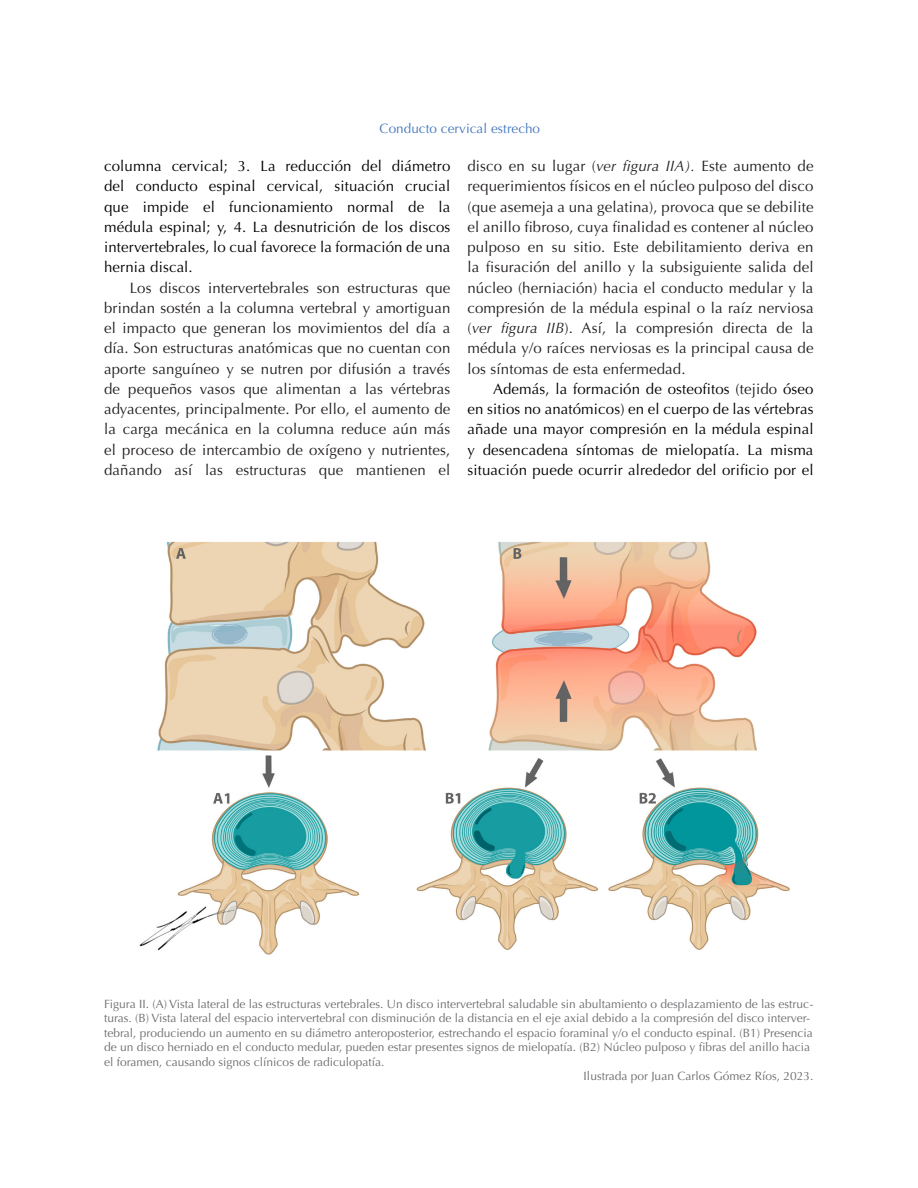
<style>
.page{position:relative;width:918px;height:1188px;background:#fff}
.page>*{position:absolute;margin:0;border:0;box-sizing:border-box;transform-origin:0 0}
.CUERPO_DE_TEXTO{font:15px/20.2px "Optima";letter-spacing:.01em;color:#231f20;text-align:justify}
.CUERPO_DE_TEXTO-2{font:15px/20.2px "Optima";letter-spacing:.01em;color:#000;text-align:justify}
.CORNIZA{font:13.5px "Optima";letter-spacing:.005em;color:#4679bc}
.PIE_DE_FOTO{font:12px/14.4px "Optima";color:#6c6d70}
.s1{font-style:italic}
.s2{color:#231f20}
</style>
<div class="page">
<img style="left:139px;top:541px;width:651px;height:414px">
<p class="CORNIZA" style="left:380px;top:120px;width:162px">Conducto cervical estrecho</p>
<p class="CUERPO_DE_TEXTO-2" style="left:104px;top:156px;width:348px">columna cervical; 3. La reducción del diámetro del conducto espinal cervical, situación crucial que impide el funcionamiento normal de la médula espinal; y, 4. La desnutrición de los discos intervertebrales, lo cual favorece la formación de una hernia discal.</p>
<p class="CUERPO_DE_TEXTO" style="left:104px;top:278px;width:348px;text-indent:26px">Los discos intervertebrales son estructuras que brindan sostén a la columna vertebral y amortiguan el impacto que generan los movimientos del día a día. Son estructuras anatómicas que no cuentan con aporte sanguíneo y se nutren por difusión a través de pequeños vasos que alimentan a las vértebras adyacentes, principalmente. Por ello, el aumento de la carga mecánica en la columna reduce aún más el proceso de intercambio de oxígeno y nutrientes, dañando así las estructuras que mantienen el</p>
<p class="CUERPO_DE_TEXTO" style="left:468px;top:156px;width:348px">disco en su lugar (<span class="s1">ver figura IIA).</span> Este aumento de requerimientos físicos en el núcleo pulposo del disco (que asemeja a una gelatina), provoca que se debilite el anillo fibroso, cuya finalidad es contener al núcleo pulposo en su sitio. Este debilitamiento deriva en la fisuración del anillo y la subsiguiente salida del núcleo (herniación) hacia el conducto medular y la compresión de la médula espinal o la raíz nerviosa (<span class="s1">ver figura IIB</span>). Así, la compresión directa de la médula y/o raíces nerviosas es la principal causa de los síntomas de esta enfermedad.</p>
<p class="CUERPO_DE_TEXTO-2" style="left:468px;top:379px;width:348px;text-indent:26px">Además, la formación de osteofitos (<span class="s2">tejido</span> óseo en sitios no anatómicos) en el cuerpo de las vértebras añade una mayor compresión en la médula espinal y desencadena síntomas de mielopatía. La misma situación puede ocurrir alrededor del orificio por el</p>
<p class="PIE_DE_FOTO" style="left:104px;top:997px;width:711px">Figura II. (A) Vista lateral de las estructuras vertebrales. Un disco intervertebral saludable sin abultamiento o desplazamiento de las estruc&shy;turas. (B) Vista lateral del espacio intervertebral con disminución de la distancia en el eje axial debido a la compresión del disco interver&shy;tebral, produciendo un aumento en su diámetro anteroposterior, estrechando el espacio foraminal y/o el conducto espinal. (B1) Presencia de un disco herniado en el conducto medular, pueden estar presentes signos de mielopatía. (B2) Núcleo pulposo y fibras del anillo hacia el foramen, causando signos clínicos de radiculopatía.</p>
<p class="PIE_DE_FOTO" style="left:584px;top:1069px;width:231px">Ilustrada por Juan Carlos Gómez Ríos, 2023.</p>
</div>
